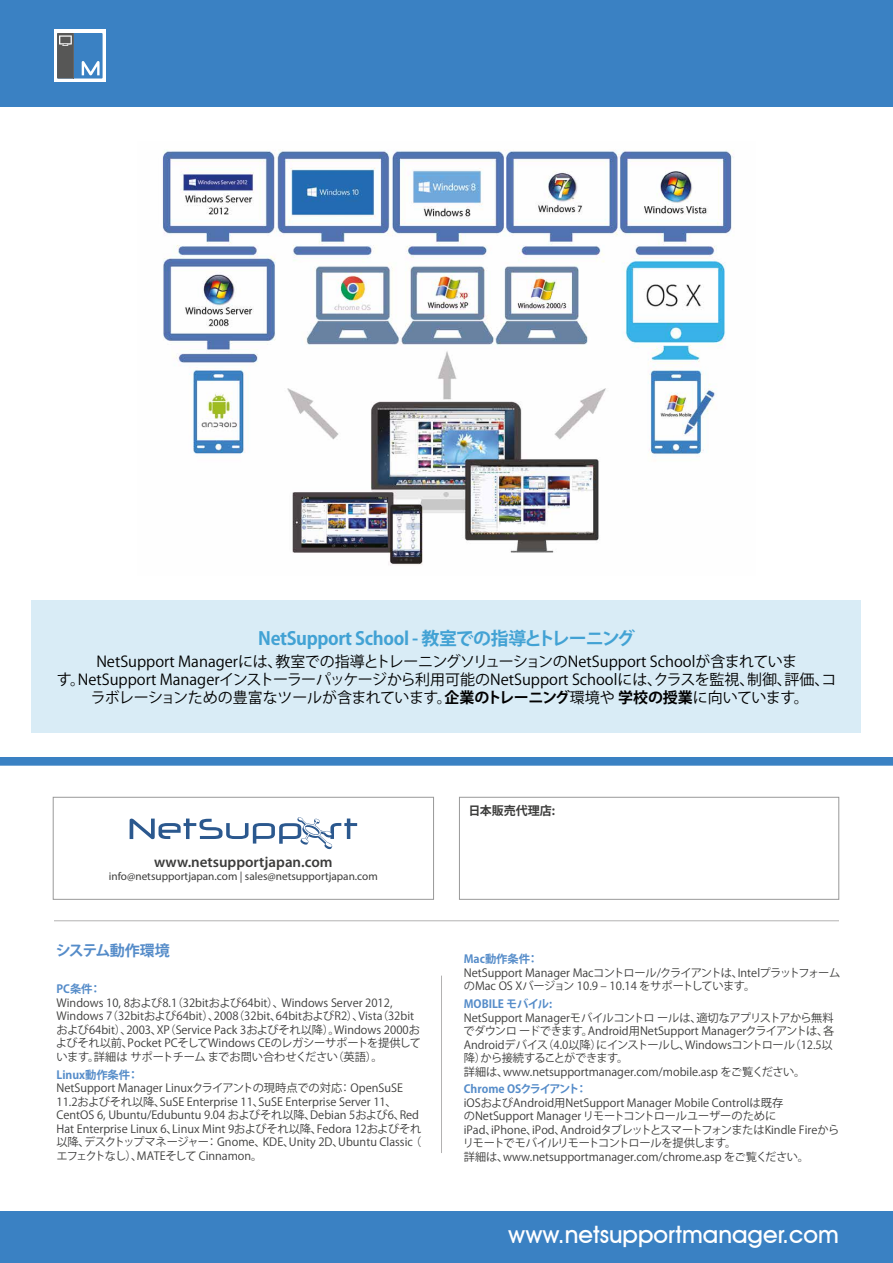
<style>
.page{position:relative;width:893px;height:1263px;background:#fff}
.page>*{position:absolute;margin:0;border:0;box-sizing:border-box;transform-origin:0 0}
.t1{font:500 24px "Avant Garde IT Cby BT";color:#fff}
.t2{font:700 18px "Koz Go Pr 6 N";letter-spacing:-.02em;color:#42a2d4}
.t3{font:15px/18px "Koz Go Pr 6 N";color:#000;text-align:center}
.t4{font:600 15px "Myriad Pro";color:#3c3c3b}
.t5{font:700 15px "Koz Go Pr 6 N";letter-spacing:-.04em;color:#558cc9}
.t6{font:700 12px "Koz Go Pr 6 N";color:#3c3c3b}
.t7{font:11.25px/13.5px "Koz Go Pr 6 N";color:#3c3c3b}
.t8{font:11.25px "Myriad Pro";color:#3c3c3b}
.t9{font:700 11.25px "Koz Go Pr 6 N";color:#558cc9}
.t10{font:700 11.25px "Koz Go Pr 6 N";letter-spacing:-.045em;color:#558cc9}
.s1{font-weight:700}
</style>
<div class="page">
<div style="left:0;top:0;width:893px;height:106px;background:#3a81c3"></div>
<div style="left:0;top:1211px;width:893px;height:52px;background:#3a81c3"></div>
<div style="left:54px;top:30px;width:52px;height:52px;background:#fff"></div>
<div style="left:57px;top:33px;width:46px;height:46px;background:#3a81c3"></div>
<hr style="left:74px;top:33px;width:1px;height:46px;background:#646463">
<svg style="left:82px;top:61px;width:18px;height:14px"></svg>
<svg style="left:57px;top:33px;width:17px;height:46px"></svg>
<hr style="left:54px;top:920px;width:785px;height:1px;background:#b3b2b2">
<hr style="left:441px;top:975px;width:1px;height:178px;background:#b3b2b2">
<div style="left:53px;top:797px;width:381px;height:102px;border:1px solid #999"></div>
<div style="left:459px;top:797px;width:380px;height:102px;border:1px solid #999"></div>
<svg style="left:130px;top:817px;width:227px;height:33px"></svg>
<svg style="left:0;top:757px;width:893px;height:9px;background:#4185c5"></svg>
<img style="left:162px;top:150px;width:572px;height:415px">
<div style="left:32px;top:601px;width:829px;height:132px;background:#d9ecf6"></div>
<h2 class="t2" style="left:258px;top:628px;width:378px">NetSupport School - 教室での指導とトレーニング</h2>
<h3 class="t3" style="left:57px;top:653px;width:781px">NetSupport Managerには、教室での指導とトレーニングソリューションのNetSupport Schoolが含まれていま<br>す。NetSupport Managerインストーラーパッケージから利用可能のNetSupport Schoolには、クラスを監視、制御、評価、コラボレーションための豊富なツールが含まれています。<span class="s1">企業のトレーニング</span>環境や <span class="s1">学校の授業</span>に向いています。</h3>
<h3 class="t4" style="left:154px;top:852px;width:180px">www.netsupportjapan.com</h3>
<p class="t8" style="left:109px;top:869px;width:270px">info@netsupportjapan.com | sales@netsupportjapan.com</p>
<h3 class="t5" style="left:56px;top:942px;width:116px">システム動作環境</h3>
<p class="t9" style="left:57px;top:983px;width:46px">PC条件：</p>
<p class="t7" style="left:56px;top:996px;width:367px">Windows 10, 8および8.1（32bitおよび64bit）、Windows Server 2012, Windows 7（32bitおよび64bit）、2008（32bit、64bitおよびR2）、Vista（32bitおよび64bit）、2003、XP（Service Pack 3およびそれ以降）。Windows 2000およびそれ以前、Pocket PCそしてWindows CEのレガシーサポートを提供しています。詳細は サポートチーム までお問い合わせください（英語）。</p>
<p class="t9" style="left:57px;top:1068px;width:84px">Linux動作条件：</p>
<p class="t7" style="left:56px;top:1081px;width:366px">NetSupport Manager Linuxクライアントの現時点での対応： OpenSuSE 11.2およびそれ以降、SuSE Enterprise 11、SuSE Enterprise Server 11、CentOS 6, Ubuntu/Edubuntu 9.04 およびそれ以降、Debian 5および6、Red Hat Enterprise Linux 6、Linux Mint 9およびそれ以降、Fedora 12およびそれ以降、デスクトップマネージャー： Gnome、KDE、Unity 2D、Ubuntu Classic （エフェクトなし）、MATEそして Cinnamon。</p>
<p class="t6" style="left:468px;top:803px;width:88px">日本販売代理店:</p>
<p class="t9" style="left:464px;top:953px;width:76px">Mac動作条件：</p>
<p class="t7" style="left:464px;top:966px;width:378px">NetSupport Manager Macコントロール/クライアントは、IntelプラットフォームのMac OS Xバージョン 10.9 – 10.14 をサポートしています。</p>
<p class="t9" style="left:464px;top:997px;width:90px">MOBILE モバイル:</p>
<p class="t7" style="left:463px;top:1011px;width:372px">NetSupport Managerモバイルコントロ ールは、適切なアプリストアから無料でダウンロ ードできます。Android用NetSupport Managerクライアントは、各Androidデバイス（4.0以降）にインストールし、Windowsコントロール（12.5以降）から接続することができます。<br>詳細は、www.netsupportmanager.com/mobile.asp をご覧ください。</p>
<p class="t10" style="left:464px;top:1083px;width:125px">Chrome OSクライアント：</p>
<p class="t7" style="left:463px;top:1096px;width:378px">iOSおよびAndroid用NetSupport Manager Mobile Controlは既存のNetSupport Manager リモートコントロールユーザーのために<br>iPad、iPhone、iPod、AndroidタブレットとスマートフォンまたはKindle Fireからリモートでモバイルリモートコントロールを提供します。<br>詳細は、www.netsupportmanager.com/chrome.asp をご覧ください。</p>
<h1 class="t1" style="left:508px;top:1219px;width:332px">www.netsupportmanager.com</h1>
</div>
